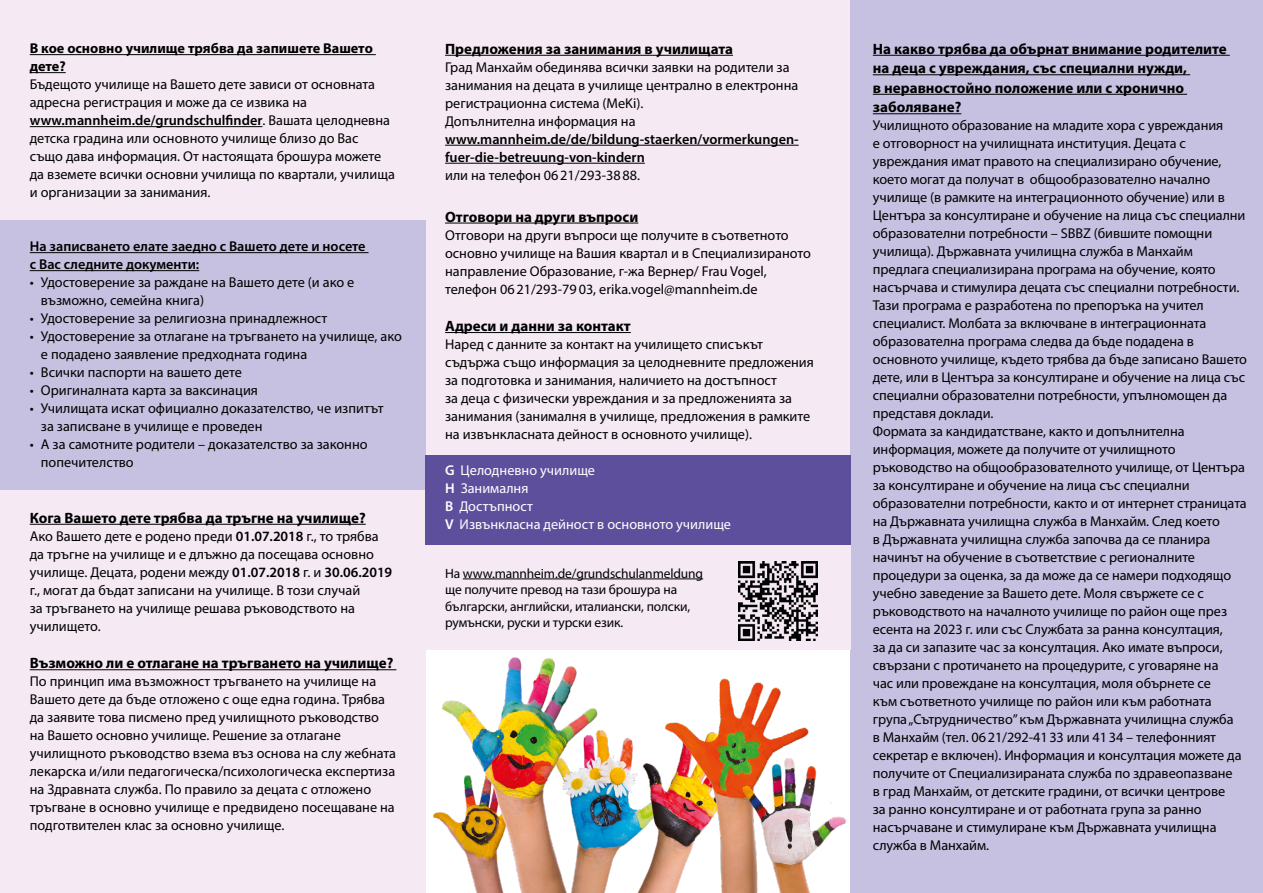
<style>
.page{position:relative;width:1263px;height:893px;background:#fff}
.page>*{position:absolute;margin:0;border:0;box-sizing:border-box;transform-origin:0 0}
.t1{font:700 15px/19.5px "Myriad Pro";color:#000}
.t2{font:14.25px/18px "Myriad Pro";letter-spacing:-.005em;color:#000}
.t3{font:600 14.25px/18px "Myriad Pro";color:#000}
.t4{font:14.25px/18px "Myriad Pro";color:#fff}
.t5{font:700 14.25px/18px "Myriad Pro";color:#000}
.t6{font:13.5px/16.5px "Myriad Pro";letter-spacing:-.01em;color:#000}
.s1{font-weight:600}
</style>
<div class="page">
<div style="left:0;top:0;width:425px;height:893px;background:#f5e9f4"></div>
<div style="left:425px;top:0;width:425px;height:551px;background:#f5e9f4"></div>
<div style="left:850px;top:0;width:413px;height:893px;background:#c7c1e1"></div>
<div style="left:0;top:220px;width:425px;height:270px;background:#c7c1e1"></div>
<div style="left:425px;top:456px;width:425px;height:89px;background:#5e4f9c"></div>
<img style="left:433px;top:649px;width:417px;height:244px">
<hr style="left:30px;top:54px;width:346px;height:1px;background:#000">
<hr style="left:30px;top:72px;width:36px;height:1px;background:#000">
<hr style="left:30px;top:126px;width:232px;height:1px;background:#000">
<hr style="left:30px;top:252px;width:339px;height:1px;background:#000">
<hr style="left:30px;top:270px;width:169px;height:1px;background:#000">
<hr style="left:30px;top:524px;width:336px;height:1px;background:#000">
<hr style="left:30px;top:669px;width:366px;height:1px;background:#000">
<hr style="left:445px;top:55px;width:288px;height:1px;background:#000">
<hr style="left:445px;top:145px;width:354px;height:1px;background:#000">
<hr style="left:445px;top:163px;width:200px;height:1px;background:#000">
<hr style="left:445px;top:223px;width:193px;height:1px;background:#000">
<hr style="left:445px;top:332px;width:186px;height:1px;background:#000">
<hr style="left:873px;top:55px;width:357px;height:1px;background:#000">
<hr style="left:873px;top:74px;width:317px;height:1px;background:#000">
<hr style="left:873px;top:94px;width:314px;height:1px;background:#000">
<hr style="left:873px;top:113px;width:88px;height:1px;background:#000">
<div style="left:425px;top:545px;width:426px;height:104px;background:#f5e9f4"></div>
<hr style="left:463px;top:579px;width:240px;height:1px;background:#000">
<img style="left:739px;top:562px;width:79px;height:78px">
<p class="t5" style="left:30px;top:39px;width:345px">В кое основно училище трябва да запишете Вашето дете?</p>
<p class="t2" style="left:30px;top:75px;width:367px">Бъдещото училище на Вашето дете зависи от основната адресна регистрация и може да се извика на <span class="s1">www.mannheim.de/grundschulfinder</span>. Вашата целодневна детска градина или основното училище близо до Вас също дава информация. От настоящата брошура можете да вземете всички основни училища по квартали, училища и организации за занимания.</p>
<p class="t3" style="left:30px;top:237px;width:337px">На записването елате заедно с Вашето дете и носете с Вас следните документи:</p>
<p class="t2" style="left:41px;top:273px;width:315px;text-indent:-11px">• Удостоверение за раждане на Вашето дете (и ако е възможно, семейна книга)</p>
<p class="t2" style="left:30px;top:309px;width:299px">• Удостоверение за религиозна принадлежност</p>
<p class="t2" style="left:41px;top:327px;width:362px;text-indent:-11px">• Удостоверение за отлагане на тръгването на училище, ако е подадено заявление предходната година</p>
<p class="t2" style="left:30px;top:363px;width:214px">• Всички паспорти на вашето дете</p>
<p class="t2" style="left:30px;top:381px;width:230px">• Оригиналната карта за ваксинация</p>
<p class="t2" style="left:41px;top:399px;width:344px;text-indent:-11px">• Училищата искат официално доказателство, че изпитът за записване в училище е проведен</p>
<p class="t2" style="left:41px;top:435px;width:328px;text-indent:-11px">• А за самотните родители – доказателство за законно попечителство</p>
<p class="t1" style="left:30px;top:507px;width:337px">Кога Вашето дете трябва да тръгне на училище?</p>
<p class="t2" style="left:30px;top:527px;width:364px">Ако Вашето дете е родено преди <span class="s1">01.07.2018</span> г., то трябва да тръгне на училище и е длъжно да посещава основно училище. Децата, родени между <span class="s1">01.07.2018</span> г. и <span class="s1">30.06.2019 </span>г., могат да бъдат записани на училище. В този случай<br>за тръгването на училище решава ръководството на училището.</p>
<p class="t1" style="left:30px;top:653px;width:365px">Възможно ли е отлагане на тръгването на училище?</p>
<p class="t2" style="left:30px;top:672px;width:368px">По принцип има възможност тръгването на училище на Вашето дете да бъде отложено с още една година. Трябва да заявите това писмено пред училищното ръководство на Вашето основно училище. Решение за отлагане училищното ръководство взема въз основа на слу жебната лекарска и/или педагогическа/психологическа експертиза на Здравната служба. По правило за децата с отложено тръгване в основно училище е предвидено посещаване на подготвителен клас за основно училище.</p>
<p class="t1" style="left:445px;top:38px;width:289px">Предложения за занимания в училищата</p>
<p class="t2" style="left:445px;top:58px;width:355px">Град Манхайм обединява всички заявки на родители за занимания на децата в училище централно в електронна регистрационна система (MeKi).<br>Допълнителна информация на</p>
<p class="t3" style="left:445px;top:130px;width:355px">www.mannheim.de/de/bildung-staerken/vormerkungen&shy;fuer-die-betreuung-von-kindern</p>
<p class="t2" style="left:445px;top:166px;width:196px">или на телефон 0621/293-3888.</p>
<p class="t1" style="left:445px;top:206px;width:195px">Отговори на други въпроси</p>
<p class="t2" style="left:445px;top:226px;width:367px">Отговори на други въпроси ще получите в съответното основно училище на Вашия квартал и в Специализираното направление Образование, г-жа Вернер/ Frau Vogel, телефон 0621/293-7903, erika.vogel@mannheim.de</p>
<p class="t1" style="left:445px;top:316px;width:187px">Адреси и данни за контакт</p>
<p class="t2" style="left:445px;top:335px;width:370px">Наред с данните за контакт на училището списъкът съдържа също информация за целодневните предложения за подготовка и занимания, наличието на достъпност<br>за деца с физически увреждания и за предложенията за занимания (занималня в училище, предложения в рамките на извънкласната дейност в основното училище).</p>
<p class="t4" style="left:445px;top:461px;width:287px"><span class="s1">G</span> Целодневно училище<br><span class="s1">H</span> Занималня<br><span class="s1">B</span> Достъпност<br><span class="s1">V</span> Извънкласна дейност в основното училище</p>
<p class="t6" style="left:445px;top:565px;width:260px">На www.mannheim.de/grundschulanmeldung ще получите превод на тази брошура на български, английски, италиански, полски, румънски, руски и турски език.</p>
<p class="t1" style="left:873px;top:38px;width:355px">На какво трябва да обърнат внимание родителите на деца с увреждания, със специални нужди,<br>в неравностойно положение или с хронично заболяване?</p>
<p class="t2" style="left:873px;top:116px;width:376px">Училищното образование на младите хора с увреждания<br>е отговорност на училищната институция. Децата с увреждания имат правото на специализирано обучение, което могат да получат в общообразователно начално училище (в рамките на интеграционното обучение) или в Центъра за консултиране и обучение на лица със специални образователни потребности – SBBZ (бившите помощни училища). Държавната училищна служба в Манхайм предлага специализирана програма на обучение, която насърчава и стимулира децата със специални потребности.<br>Тази програма е разработена по препоръка на учител специалист. Молбата за включване в интеграционната образователна програма следва да бъде подадена в основното училище, където трябва да бъде записано Вашето дете, или в Центъра за консултиране и обучение на лица със специални образователни потребности, упълномощен да представя доклади.<br>Формата за кандидатстване, както и допълнителна информация, можете да получите от училищното ръководство на общообразователното училище, от Центъра за консултиране и обучение на лица със специални образователни потребности, както и от интернет страницата на Държавната училищна служба в Манхайм. След което<br>в Държавната училищна служба започва да се планира начинът на обучение в съответствие с регионалните процедури за оценка, за да може да се намери подходящо учебно заведение за Вашето дете. Моля свържете се с ръководството на началното училище по район още през есента на 2023 г. или със Службата за ранна консултация,<br>за да си запазите час за консултация. Ако имате въпроси, свързани с протичането на процедурите, с уговаряне на<br>час или провеждане на консултация, моля обърнете се<br>към съответното училище по район или към работната група „Сътрудничество” към Държавната училищна служба<br>в Манхайм (тел. 0621/292-4133 или 4134 – телефонният секретар е включен). Информация и консултация можете да получите от Специализираната служба по здравеопазване<br>в град Манхайм, от детските градини, от всички центрове<br>за ранно консултиране и от работната група за ранно насърчаване и стимулиране към Държавната училищна служба в Манхайм.</p>
</div>
